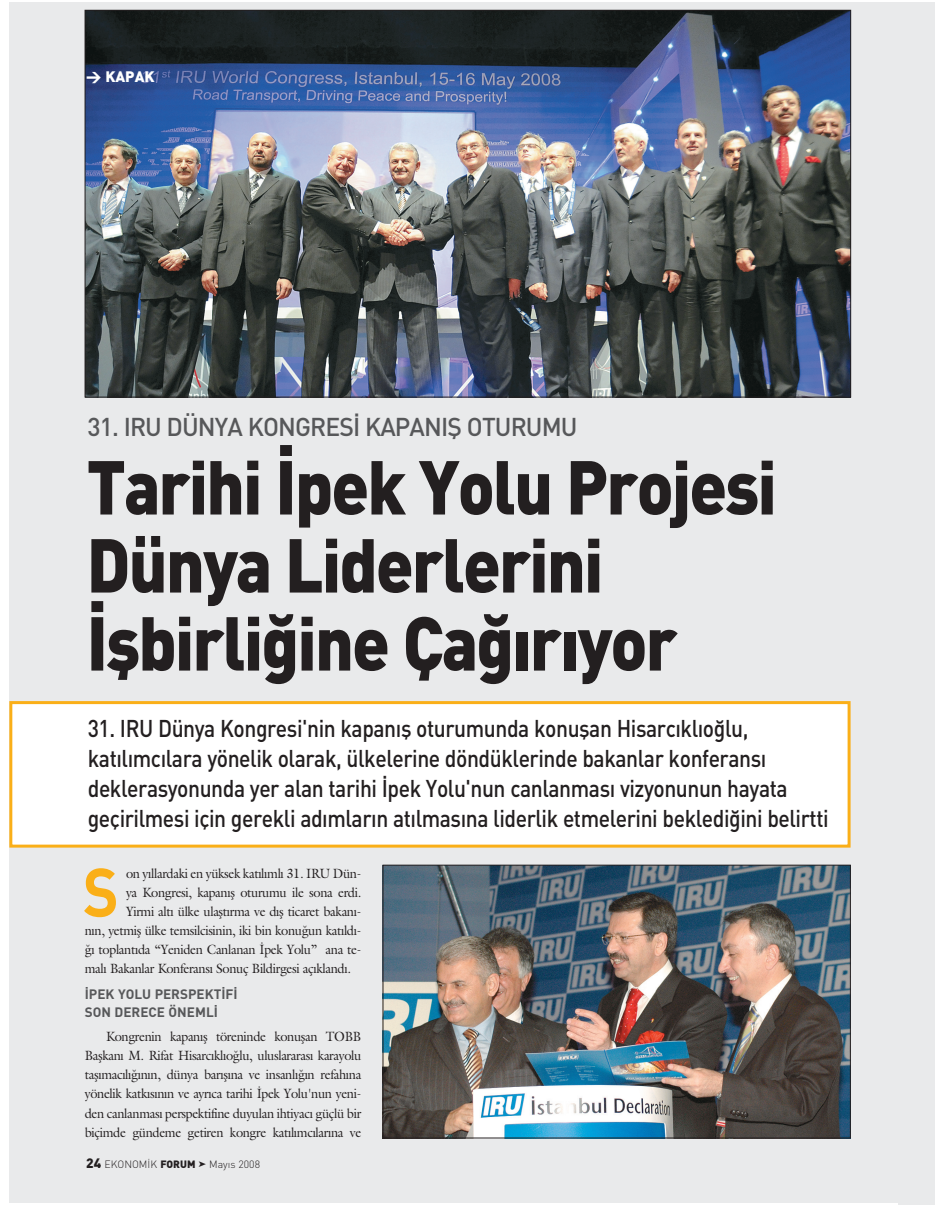
<style>
.page{position:relative;width:935px;height:1211px;background:#fff}
.page>*{position:absolute;margin:0;border:0;box-sizing:border-box;transform-origin:0 0}
.t1{font:75px/78px "DINT Black";letter-spacing:-.03em;color:#231f20;scale:.9 1}
.t2{font:67.65px "DINT Bold";color:#faaf18;scale:.9 1}
.t3{font:25.5px "DINT Medium";letter-spacing:-.04em;color:#57585a}
.t4{font:24px/30px "DINT Medium";letter-spacing:-.02em;color:#231f20;scale:.88 1}
.t5{font:15px "DINT Black";color:#fff}
.t6{font:13.5px/19px "Galliard Turk";letter-spacing:-.03em;color:#231f20;text-align:justify;scale:.95 1}
.t7{font:13.5px/18px "DINT Bold";color:#57585a}
.t8{font:10.5px "DINT Light";color:#231f20}
.s1{font-family:"DINT Black";font-size:13.5px}
.s2{font-family:"DINT Black"}
</style>
<div class="page">
<div style="left:10px;top:2px;width:924px;height:1201px;background:#e9eaeb"></div>
<img style="left:87px;top:12px;width:761px;height:383px">
<div style="left:11px;top:702px;width:838px;height:144px;background:#fff"></div>
<div style="left:9px;top:701px;width:841px;height:146px;border:3px solid #faaf18"></div>
<img style="left:385px;top:867px;width:463px;height:269px">
<div style="left:383px;top:865px;width:467px;height:273px;border:1px solid #231f20"></div>
<p class="t5" style="left:86px;top:71px;width:70px">&gt; KAPAK</p>
<h3 class="t3" style="left:88px;top:417px;width:491px">31. IRU DÜNYA KONGRES‹ KAPANIfi OTURUMU</h3>
<h1 class="t1" style="left:87px;top:455px;width:768px">Tarihi ‹pek Yolu Projesi<br>Dünya Liderlerini ‹flbirli¤ine Ça¤›r›yor</h1>
<p class="t4" style="left:88px;top:715px;width:843px">31. IRU Dünya Kongresi'nin kapan›fl oturumunda konuflan Hisarc›kl›o¤lu, kat›l›mc›lara yönelik olarak, ülkelerine döndüklerinde bakanlar konferans› deklerasyonunda yer alan tarihi ‹pek Yolu'nun canlanmas› vizyonunun hayata geçirilmesi için gerekli ad›mlar›n at›lmas›na liderlik etmelerini bekledi¤ini belirtti</p>
<h2 class="t2" style="left:83px;top:868px;width:41px">S</h2>
<p class="t6" style="left:126px;top:865px;width:249px">on y›llardaki en yüksek kat›l›ml› 31. IRU Dün-</p>
<p class="t6" style="left:126px;top:884px;width:249px">ya Kongresi, kapan›fl oturumu ile sona erdi.</p>
<p class="t6" style="left:126px;top:903px;width:249px">Yirmi alt› ülke ulaflt›rma ve d›fl ticaret bakan›-</p>
<p class="t6" style="left:85px;top:922px;width:292px">n›n, yetmifl ülke temsilcisinin, iki bin konu¤un kat›ld›-</p>
<p class="t6" style="left:85px;top:941px;width:292px">¤› toplant›da “Yeniden Canlanan ‹pek Yolu” ana te-</p>
<p class="t6" style="left:85px;top:960px;width:282px">mal› Bakanlar Konferans› Sonuç Bildirgesi aç›kland›.</p>
<p class="t7" style="left:85px;top:987px;width:154px">‹PEK YOLU PERSPEKT‹F‹<br>SON DERECE ÖNEML‹</p>
<p class="t6" style="left:85px;top:1028px;width:292px;text-indent:21px">Kongrenin kapan›fl töreninde konuflan TOBB Baflkan› M. Rifat Hisarc›kl›o¤lu, uluslararas› karayolu tafl›mac›l›¤›n›n, dünya bar›fl›na ve insanl›¤›n refah›na yönelik katk›s›n›n ve ayr›ca tarihi ‹pek Yolu'nun yeni&shy;den canlanmas› perspektifine duyulan ihtiyac› güçlü bir biçimde gündeme getiren kongre kat›l›mc›lar›na ve</p>
<p class="t8" style="left:86px;top:1160px;width:111px"><span class="s1">24</span> EKONOM‹K <span class="s2">FORUM</span></p>
<p class="t8" style="left:209px;top:1160px;width:52px">May›s 2008</p>
</div>
